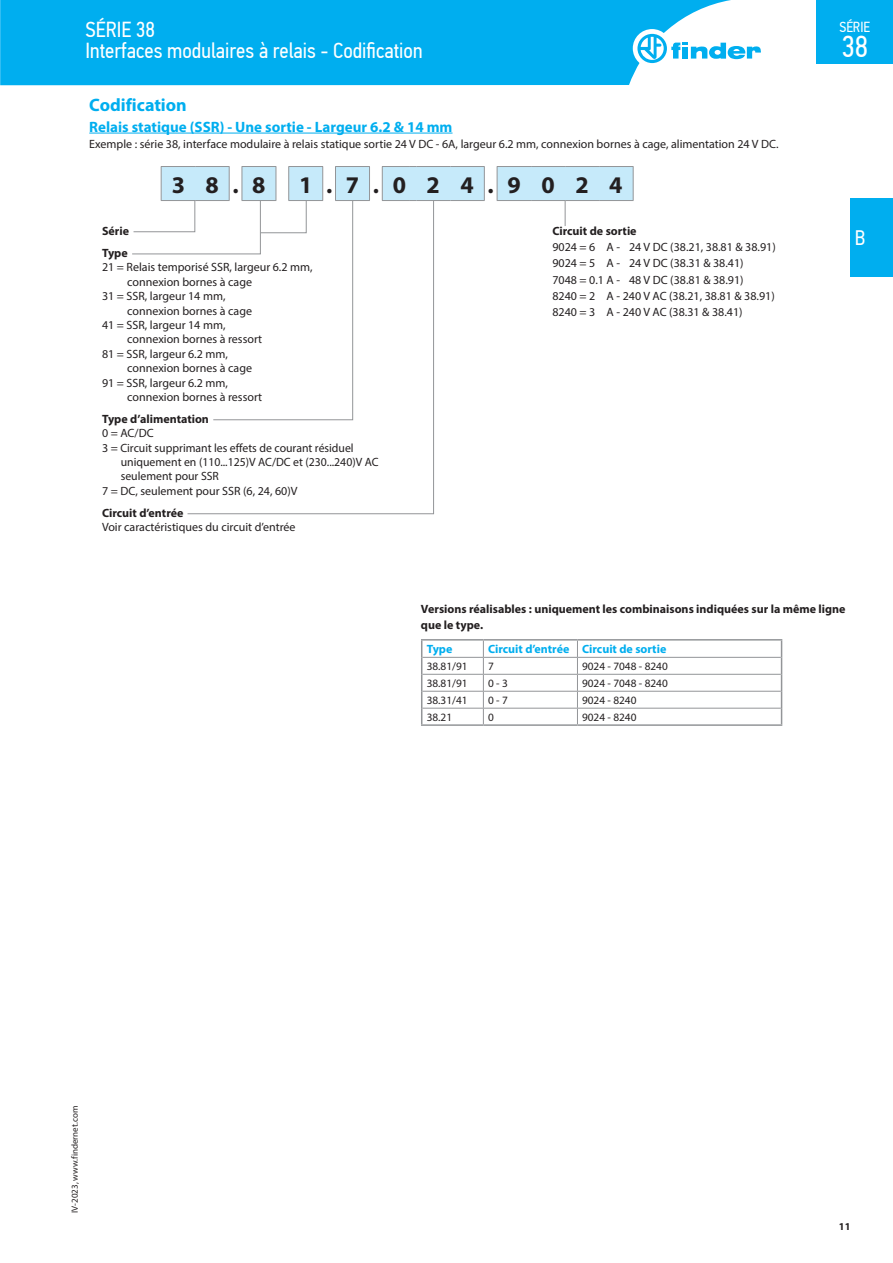
<style>
.page{position:relative;width:893px;height:1263px;background:#fff}
.page>*{position:absolute;margin:0;border:0;box-sizing:border-box;transform-origin:0 0}
.t1{font:30.3px "PF Din Text Cond Pro";color:#fff}
.t2{font:700 24px "Myriad Pro";color:#231f20}
.t3{font:21.75px/21px "PF Din Text Cond Pro";color:#fff}
.t4{font:21px "PF Din Text Cond Pro";color:#fff}
.Titolo_T2{font:700 18px "Myriad Pro";color:#00aeef}
.Titolo_T2-2{font:700 15px "Myriad Pro";color:#00aeef}
.t5{font:14.55px "PF Din Text Cond Pro";color:#fff}
.Corpo_NO_rientro{font:12px "Myriad Pro";color:#231f20}
.Corpo{font:12px "Myriad Pro";color:#231f20}
.Corpo_Bold{font:700 12px/16.2px "Myriad Pro";color:#231f20}
.Corpo_NO_rientro-2{font:700 12px "Myriad Pro";color:#231f20}
.Corpo-2{font:700 12px "Myriad Pro";color:#00aeef}
.Corpo-3{font:11.25px "Myriad Pro";color:#231f20}
.t6{font:700 10.5px "Myriad Pro";color:#231f20}
.t7{font:9px "Myriad Pro";color:#231f20}
</style>
<div class="page">
<div style="left:850px;top:198px;width:43px;height:78px;background:#00aeef"></div>
<hr style="left:89px;top:133px;width:363px;height:1px;background:#00aeef">
<hr style="left:633px;top:167px;width:1px;height:33px;background:#939598">
<hr style="left:422px;top:674px;width:61px;height:1px;background:#939598">
<hr style="left:483px;top:674px;width:94px;height:1px;background:#939598">
<hr style="left:577px;top:674px;width:204px;height:1px;background:#939598">
<hr style="left:422px;top:691px;width:61px;height:1px;background:#939598">
<hr style="left:483px;top:691px;width:94px;height:1px;background:#939598">
<hr style="left:577px;top:691px;width:204px;height:1px;background:#939598">
<hr style="left:421px;top:639px;width:62px;height:2px;background:#939598">
<hr style="left:483px;top:639px;width:94px;height:2px;background:#939598">
<hr style="left:577px;top:639px;width:205px;height:2px;background:#939598">
<hr style="left:422px;top:657px;width:61px;height:1px;background:#939598">
<hr style="left:483px;top:657px;width:94px;height:1px;background:#939598">
<hr style="left:577px;top:657px;width:204px;height:1px;background:#939598">
<hr style="left:422px;top:708px;width:61px;height:1px;background:#939598">
<svg style="left:421px;top:641px;width:1px;height:83px"></svg>
<hr style="left:421px;top:724px;width:62px;height:2px;background:#939598">
<hr style="left:483px;top:708px;width:94px;height:1px;background:#939598">
<hr style="left:483px;top:724px;width:94px;height:2px;background:#939598">
<hr style="left:577px;top:708px;width:204px;height:1px;background:#939598">
<svg style="left:781px;top:641px;width:1px;height:83px"></svg>
<hr style="left:577px;top:724px;width:205px;height:2px;background:#939598">
<svg style="left:483px;top:641px;width:1px;height:83px"></svg>
<svg style="left:577px;top:641px;width:1px;height:83px"></svg>
<svg style="left:187px;top:420px;width:247px;height:94px"></svg>
<svg style="left:132px;top:166px;width:501px;height:254px"></svg>
<div style="left:0;top:0;width:731px;height:85px;background:#00aeef"></div>
<div style="left:633px;top:29px;width:38px;height:39px;background:#fff;border-radius:50%"></div>
<svg style="left:637px;top:34px;width:124px;height:29px"></svg>
<div style="left:816px;top:0;width:77px;height:64px;background:#00aeef"></div>
<h3 class="t3" style="left:85px;top:19px;width:339px">SÉRIE 38<br>Interfaces modulaires à relais - Codification</h3>
<p class="Titolo_T2" style="left:89px;top:93px;width:99px">Codification</p>
<p class="Titolo_T2-2" style="left:89px;top:117px;width:365px">Relais statique (SSR) - Une sortie - Largeur 6.2 &amp; 14 mm</p>
<p class="Corpo" style="left:89px;top:136px;width:691px">Exemple : série 38, interface modulaire à relais statique sortie 24 V DC - 6A, largeur 6.2 mm, connexion bornes à cage, alimentation 24 V DC.</p>
<p class="t2" style="left:172px;top:169px;width:15px">3</p>
<p class="t2" style="left:205px;top:169px;width:15px">8</p>
<p class="t2" style="left:232px;top:169px;width:8px">.</p>
<p class="t2" style="left:252px;top:169px;width:15px">8</p>
<p class="t2" style="left:299px;top:169px;width:15px">1</p>
<p class="t2" style="left:326px;top:169px;width:8px">.</p>
<p class="t2" style="left:346px;top:169px;width:15px">7</p>
<p class="t2" style="left:373px;top:169px;width:8px">.</p>
<p class="t2" style="left:393px;top:169px;width:15px">0</p>
<p class="t2" style="left:427px;top:169px;width:15px">2</p>
<p class="t2" style="left:460px;top:169px;width:15px">4</p>
<p class="t2" style="left:488px;top:169px;width:8px">.</p>
<p class="t2" style="left:508px;top:169px;width:15px">9</p>
<p class="t2" style="left:541px;top:169px;width:15px">0</p>
<p class="t2" style="left:575px;top:169px;width:15px">2</p>
<p class="t2" style="left:609px;top:169px;width:15px">4</p>
<p class="Corpo_NO_rientro-2" style="left:102px;top:223px;width:29px">Série</p>
<p class="Corpo_NO_rientro-2" style="left:102px;top:245px;width:27px">Type</p>
<p class="Corpo_NO_rientro" style="left:102px;top:260px;width:212px">21 = Relais temporisé SSR, largeur 6.2 mm,</p>
<p class="Corpo_NO_rientro" style="left:127px;top:274px;width:126px">connexion bornes à cage</p>
<p class="Corpo_NO_rientro" style="left:102px;top:289px;width:125px">31 = SSR, largeur 14 mm,</p>
<p class="Corpo_NO_rientro" style="left:127px;top:303px;width:126px">connexion bornes à cage</p>
<p class="Corpo_NO_rientro" style="left:102px;top:318px;width:125px">41 = SSR, largeur 14 mm,</p>
<p class="Corpo_NO_rientro" style="left:127px;top:332px;width:137px">connexion bornes à ressort</p>
<p class="Corpo_NO_rientro" style="left:102px;top:346px;width:127px">81 = SSR, largeur 6.2 mm,</p>
<p class="Corpo_NO_rientro" style="left:127px;top:361px;width:126px">connexion bornes à cage</p>
<p class="Corpo_NO_rientro" style="left:102px;top:375px;width:127px">91 = SSR, largeur 6.2 mm,</p>
<p class="Corpo_NO_rientro" style="left:127px;top:390px;width:137px">connexion bornes à ressort</p>
<p class="Corpo_NO_rientro-2" style="left:102px;top:411px;width:108px">Type d’alimentation</p>
<p class="Corpo_NO_rientro" style="left:102px;top:426px;width:53px">0 = AC/DC</p>
<p class="Corpo_NO_rientro" style="left:102px;top:440px;width:253px">3 = Circuit supprimant les effets de courant résiduel</p>
<p class="Corpo_NO_rientro" style="left:121px;top:455px;width:259px">uniquement en (110...125)V AC/DC et (230...240)V AC</p>
<p class="Corpo_NO_rientro" style="left:121px;top:469px;width:100px">seulement pour SSR</p>
<p class="Corpo_NO_rientro" style="left:102px;top:483px;width:197px">7 = DC, seulement pour SSR (6, 24, 60)V</p>
<p class="Corpo_NO_rientro-2" style="left:102px;top:505px;width:83px">Circuit d’entrée</p>
<p class="Corpo_NO_rientro" style="left:102px;top:520px;width:195px">Voir caractéristiques du circuit d’entrée</p>
<p class="Corpo_Bold" style="left:552px;top:222px;width:86px">Circuit de sortie</p>
<p class="Corpo" style="left:552px;top:240px;width:225px">9024 = 6 A - 24 V DC (38.21, 38.81 &amp; 38.91)</p>
<p class="Corpo" style="left:552px;top:256px;width:193px">9024 = 5 A - 24 V DC (38.31 &amp; 38.41)</p>
<p class="Corpo" style="left:552px;top:272px;width:193px">7048 = 0.1 A - 48 V DC (38.81 &amp; 38.91)</p>
<p class="Corpo" style="left:552px;top:288px;width:224px">8240 = 2 A - 240 V AC (38.21, 38.81 &amp; 38.91)</p>
<p class="Corpo" style="left:552px;top:305px;width:192px">8240 = 3 A - 240 V AC (38.31 &amp; 38.41)</p>
<p class="t5" style="left:839px;top:19px;width:32px">SÉRIE</p>
<h1 class="t1" style="left:841px;top:28px;width:28px">38</h1>
<h3 class="t4" style="left:855px;top:225px;width:12px">B</h3>
<p class="t7" style="left:69px;top:1213px;width:108px;rotate:-90deg">IV-2023, www.findernet.com</p>
<p class="Corpo_Bold" style="left:421px;top:600px;width:426px">Versions réalisables : uniquement les combinaisons indiquées sur la même ligne que le type.</p>
<p class="Corpo-2" style="left:427px;top:641px;width:27px">Type</p>
<p class="Corpo-2" style="left:488px;top:641px;width:83px">Circuit d’entrée</p>
<p class="Corpo-2" style="left:582px;top:641px;width:86px">Circuit de sortie</p>
<p class="Corpo-3" style="left:427px;top:659px;width:42px">38.81/91</p>
<p class="Corpo-3" style="left:488px;top:659px;width:7px">7</p>
<p class="Corpo-3" style="left:582px;top:659px;width:87px">9024 - 7048 - 8240</p>
<p class="Corpo-3" style="left:427px;top:676px;width:42px">38.81/91</p>
<p class="Corpo-3" style="left:488px;top:676px;width:21px">0 - 3</p>
<p class="Corpo-3" style="left:582px;top:676px;width:87px">9024 - 7048 - 8240</p>
<p class="Corpo-3" style="left:427px;top:693px;width:42px">38.31/41</p>
<p class="Corpo-3" style="left:488px;top:693px;width:21px">0 - 7</p>
<p class="Corpo-3" style="left:582px;top:693px;width:56px">9024 - 8240</p>
<p class="Corpo-3" style="left:427px;top:710px;width:27px">38.21</p>
<p class="Corpo-3" style="left:488px;top:710px;width:7px">0</p>
<p class="Corpo-3" style="left:582px;top:710px;width:56px">9024 - 8240</p>
<p class="t6" style="left:839px;top:1219px;width:13px">11</p>
</div>
